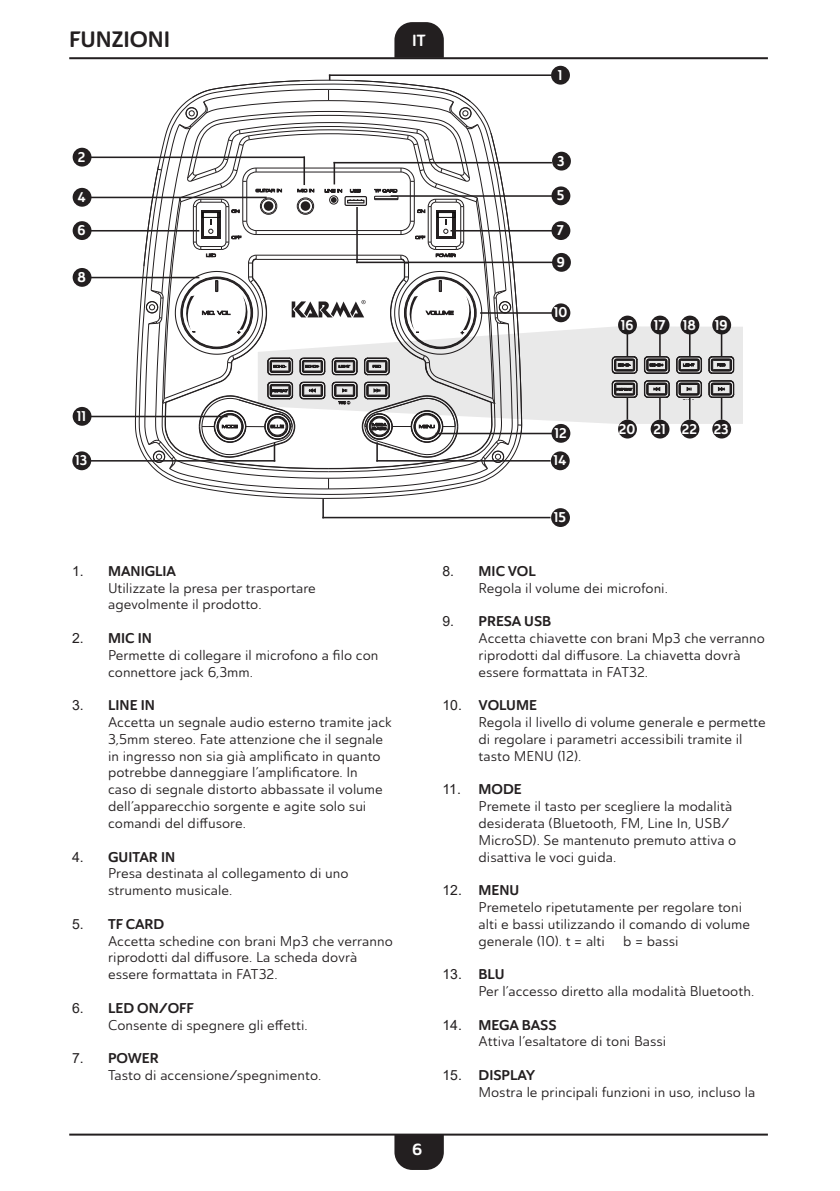
<style>
.page{position:relative;width:840px;height:1191px;background:#fff}
.page>*{position:absolute;margin:0;border:0;box-sizing:border-box;transform-origin:0 0}
.t1{font:22px "Ainslie Sans Nor Bol";color:#231f20}
.t2{font:16px "Ainslie Sans Nor Bol";color:#fff}
.t3{font:14px/16.8px "Ainslie Sans Nor Reg";color:#231f20}
.t4{font:14px "Ainslie Sans Nor Bol";color:#231f20}
.t5{font:14px "Ainslie Sans Con Bol";color:#fff}
.t6{font:14px "Arial";color:#231f20}
.s1{font-family:"Arial"}
.s2{font-family:"Ainslie Sans Nor Bol"}
</style>
<div class="page">
<svg style="left:394px;top:1135px;width:49px;height:35px;background:#353132"></svg>
<hr style="left:69px;top:57px;width:698px;height:2px;background:#231f20">
<hr style="left:69px;top:1133px;width:698px;height:2px;background:#231f20">
<svg style="left:394px;top:22px;width:49px;height:36px;background:#353132"></svg>
<svg style="left:135px;top:196px;width:276px;height:303px"></svg>
<svg style="left:139px;top:196px;width:314px;height:299px"></svg>
<div style="left:551px;top:186px;width:19px;height:19px;background:#231f20;border-radius:50%"></div>
<hr style="left:390px;top:195px;width:161px;height:2px;background:#231f20">
<div style="left:551px;top:221px;width:19px;height:19px;background:#231f20;border-radius:50%"></div>
<div style="left:73px;top:221px;width:18px;height:19px;background:#231f20;border-radius:50%"></div>
<div style="left:73px;top:188px;width:18px;height:19px;background:#231f20;border-radius:50%"></div>
<div style="left:73px;top:148px;width:18px;height:19px;background:#231f20;border-radius:50%"></div>
<div style="left:73px;top:268px;width:18px;height:19px;background:#231f20;border-radius:50%"></div>
<div style="left:73px;top:407px;width:18px;height:19px;background:#231f20;border-radius:50%"></div>
<div style="left:551px;top:303px;width:19px;height:19px;background:#231f20;border-radius:50%"></div>
<div style="left:551px;top:424px;width:19px;height:19px;background:#231f20;border-radius:50%"></div>
<div style="left:617px;top:420px;width:19px;height:18px;background:#231f20;border-radius:50%"></div>
<svg style="left:617px;top:315px;width:19px;height:19px"></svg>
<div style="left:650px;top:420px;width:19px;height:18px;background:#231f20;border-radius:50%"></div>
<div style="left:650px;top:315px;width:19px;height:19px;background:#231f20;border-radius:50%"></div>
<div style="left:680px;top:420px;width:19px;height:18px;background:#231f20;border-radius:50%"></div>
<div style="left:680px;top:315px;width:19px;height:19px;background:#231f20;border-radius:50%"></div>
<div style="left:711px;top:420px;width:19px;height:18px;background:#231f20;border-radius:50%"></div>
<div style="left:711px;top:315px;width:19px;height:19px;background:#231f20;border-radius:50%"></div>
<hr style="left:450px;top:230px;width:101px;height:1px;background:#231f20">
<hr style="left:90px;top:230px;width:109px;height:1px;background:#231f20">
<hr style="left:90px;top:197px;width:176px;height:1px;background:#231f20">
<hr style="left:90px;top:277px;width:109px;height:1px;background:#231f20">
<hr style="left:90px;top:416px;width:137px;height:1px;background:#231f20">
<hr style="left:480px;top:312px;width:71px;height:2px;background:#231f20">
<hr style="left:435px;top:433px;width:116px;height:1px;background:#231f20">
<div style="left:551px;top:152px;width:19px;height:18px;background:#231f20;border-radius:50%"></div>
<div style="left:551px;top:253px;width:19px;height:19px;background:#231f20;border-radius:50%"></div>
<div style="left:550px;top:508px;width:19px;height:19px;background:#231f20;border-radius:50%"></div>
<div style="left:550px;top:451px;width:19px;height:19px;background:#231f20;border-radius:50%"></div>
<div style="left:72px;top:451px;width:19px;height:19px;background:#231f20;border-radius:50%"></div>
<hr style="left:333px;top:162px;width:218px;height:1px;background:#231f20">
<hr style="left:356px;top:261px;width:198px;height:2px;background:#231f20">
<hr style="left:322px;top:517px;width:228px;height:1px;background:#231f20">
<hr style="left:376px;top:460px;width:174px;height:1px;background:#231f20">
<hr style="left:90px;top:460px;width:185px;height:1px;background:#231f20">
<svg style="left:322px;top:499px;width:2px;height:19px"></svg>
<div style="left:550px;top:66px;width:19px;height:19px;background:#231f20;border-radius:50%"></div>
<hr style="left:329px;top:74px;width:222px;height:2px;background:#231f20">
<svg style="left:143px;top:75px;width:379px;height:414px"></svg>
<hr style="left:90px;top:156px;width:215px;height:2px;background:#231f20">
<hr style="left:303px;top:156px;width:2px;height:29px;background:#231f20">
<svg style="left:257px;top:326px;width:485px;height:98px;fill:#e9e9e9"></svg>
<h1 class="t1" style="left:69px;top:25px;width:102px">FUNZIONI</h1>
<p class="t2" style="left:412px;top:30px;width:15px">IT</p>
<p class="t5" style="left:78px;top:148px;width:9px">2</p>
<p class="t5" style="left:77px;top:188px;width:10px">4</p>
<p class="t5" style="left:557px;top:66px;width:6px">1</p>
<p class="t5" style="left:557px;top:152px;width:9px">3</p>
<p class="t5" style="left:556px;top:186px;width:9px">5</p>
<p class="t5" style="left:77px;top:221px;width:10px">6</p>
<p class="t5" style="left:556px;top:221px;width:8px">7</p>
<p class="t5" style="left:77px;top:268px;width:10px">8</p>
<p class="t5" style="left:556px;top:253px;width:10px">9</p>
<p class="t5" style="left:553px;top:303px;width:15px">10</p>
<p class="t5" style="left:620px;top:316px;width:14px">16</p>
<p class="t5" style="left:653px;top:316px;width:13px">17</p>
<p class="t5" style="left:682px;top:316px;width:15px">18</p>
<p class="t5" style="left:714px;top:316px;width:14px">19</p>
<p class="t5" style="left:77px;top:407px;width:11px">11</p>
<p class="t5" style="left:554px;top:424px;width:14px">12</p>
<p class="t5" style="left:618px;top:420px;width:18px">20</p>
<p class="t5" style="left:75px;top:451px;width:14px">13</p>
<p class="t5" style="left:553px;top:451px;width:14px">14</p>
<p class="t5" style="left:553px;top:508px;width:14px">15</p>
<p class="t5" style="left:653px;top:420px;width:14px">21</p>
<p class="t5" style="left:681px;top:420px;width:17px">22</p>
<p class="t5" style="left:713px;top:420px;width:16px">23</p>
<p class="t4" style="left:72px;top:562px;width:105px"><span class="s1">1.</span> MANIGLIA</p>
<p class="t3" style="left:108px;top:579px;width:209px">Utilizzate la presa per trasportare agevolmente il prodotto.</p>
<p class="t4" style="left:72px;top:629px;width:81px"><span class="s1">2.</span> MIC IN</p>
<p class="t3" style="left:108px;top:646px;width:272px">Permette di collegare il microfono a filo con connettore jack 6,3mm.</p>
<p class="t4" style="left:72px;top:696px;width:84px"><span class="s1">3.</span> LINE IN</p>
<p class="t3" style="left:108px;top:714px;width:285px">Accetta un segnale audio esterno tramite jack 3,5mm stereo. Fate attenzione che il segnale in ingresso non sia già amplificato in quanto potrebbe danneggiare l’amplificatore. In<br>caso di segnale distorto abbassate il volume dell’apparecchio sorgente e agite solo sui comandi del diffusore.</p>
<p class="t4" style="left:72px;top:847px;width:105px"><span class="s1">4.</span> GUITAR IN</p>
<p class="t3" style="left:108px;top:865px;width:242px">Presa destinata al collegamento di uno strumento musicale.</p>
<p class="t4" style="left:72px;top:915px;width:94px"><span class="s1">5.</span> TF CARD</p>
<p class="t3" style="left:108px;top:932px;width:286px">Accetta schedine con brani Mp3 che verranno riprodotti dal diffusore. La scheda dovrà essere formattata in FAT32.</p>
<p class="t4" style="left:72px;top:999px;width:123px"><span class="s1">6.</span> LED ON/OFF</p>
<p class="t3" style="left:108px;top:1016px;width:201px">Consente di spegnere gli effetti.</p>
<p class="t4" style="left:72px;top:1049px;width:88px"><span class="s1">7.</span> POWER</p>
<p class="t3" style="left:108px;top:1066px;width:214px">Tasto di accensione/spegnimento.</p>
<p class="t2" style="left:412px;top:1139px;width:12px">6</p>
<p class="t4" style="left:442px;top:562px;width:95px"><span class="s1">8.</span> MIC VOL</p>
<p class="t3" style="left:478px;top:579px;width:191px">Regola il volume dei microfoni.</p>
<p class="t4" style="left:442px;top:612px;width:110px"><span class="s1">9.</span> PRESA USB</p>
<p class="t3" style="left:478px;top:630px;width:288px">Accetta chiavette con brani Mp3 che verranno riprodotti dal diffusore. La chiavetta dovrà essere formattata in FAT32.</p>
<p class="t4" style="left:442px;top:696px;width:96px"><span class="s1">10.</span> VOLUME</p>
<p class="t3" style="left:478px;top:714px;width:289px">Regola il livello di volume generale e permette di regolare i parametri accessibili tramite il tasto MENU (12).</p>
<p class="t4" style="left:442px;top:780px;width:81px"><span class="s1">11.</span> MODE</p>
<p class="t3" style="left:478px;top:798px;width:259px">Premete il tasto per scegliere la modalità desiderata (Bluetooth, FM, Line In, USB/ MicroSD). Se mantenuto premuto attiva o disattiva le voci guida.</p>
<p class="t4" style="left:442px;top:881px;width:78px"><span class="s1">12.</span> MENU</p>
<p class="t3" style="left:478px;top:898px;width:273px">Premetelo ripetutamente per regolare toni alti e bassi utilizzando il comando di volume generale (10). t = alti</p>
<p class="t3" style="left:623px;top:932px;width:57px">b = bassi</p>
<p class="t6" style="left:442px;top:964px;width:63px">13. <span class="s2">BLU</span></p>
<p class="t3" style="left:478px;top:982px;width:277px">Per l’accesso diretto alla modalità Bluetooth.</p>
<p class="t4" style="left:442px;top:1015px;width:115px"><span class="s1">14.</span> MEGA BASS</p>
<p class="t3" style="left:478px;top:1033px;width:189px">Attiva l’esaltatore di toni Bassi</p>
<p class="t4" style="left:442px;top:1066px;width:94px"><span class="s1">15.</span> DISPLAY</p>
<p class="t3" style="left:478px;top:1083px;width:278px">Mostra le principali funzioni in uso, incluso la</p>
</div>
